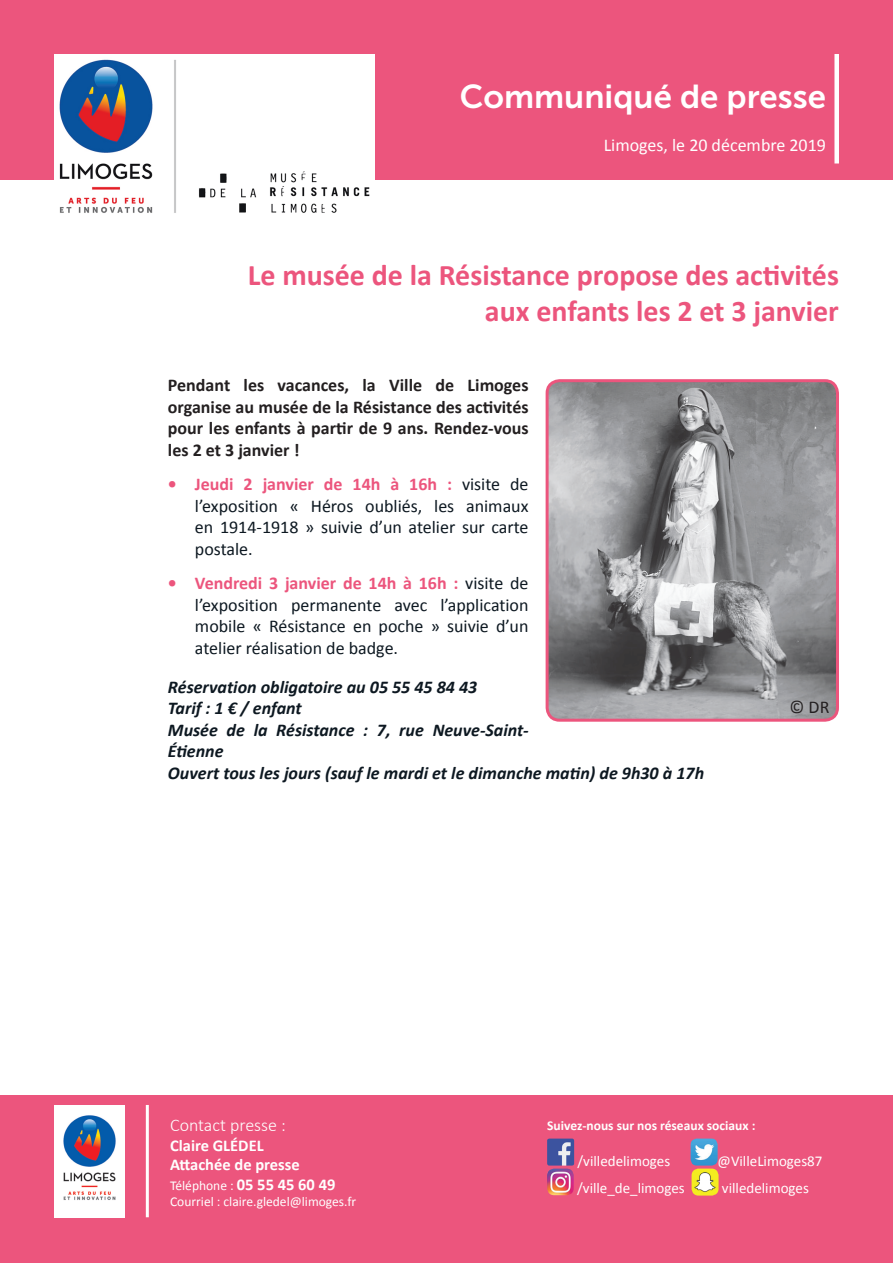
<style>
.page{position:relative;width:893px;height:1263px;background:#fff}
.page>*{position:absolute;margin:0;border:0;box-sizing:border-box;transform-origin:0 0}
.t1{font:33px "Museo Sans 700";color:#fff}
.t2{font:700 30px/36px "Calibri";color:#ec557d;text-align:right}
.t3{font:18px/21.6px "Calibri";color:#0d1821;text-align:justify}
.t4{font:italic 700 18px/21.6px "Calibri";color:#0d1821}
.t5{font:700 18px/21.6px "Calibri";color:#231f20;text-align:justify}
.t6{font:18px "Calibri";color:#fff}
.t7{font:300 18px "Calibri";color:#fff}
.t8{font:18px "Calibri";color:#231f20}
.t9{font:700 16.5px/19.8px "Calibri";color:#fff}
.t10{font:15px "Calibri";color:#fff}
.t11{font:13.5px/16.2px "Calibri";color:#fff}
.t12{font:700 13.5px "Calibri";color:#fff}
.s1{font-weight:700;color:#ec557d}
.s2{font-weight:700;font-size:16.5px}
</style>
<div class="page">
<div style="left:0;top:0;width:893px;height:179px;background:#ec557d"></div>
<div style="left:834px;top:54px;width:5px;height:109px;background:#fff"></div>
<div style="left:0;top:1095px;width:893px;height:168px;background:#ec557d"></div>
<img style="left:547px;top:1138px;width:27px;height:27px">
<img style="left:691px;top:1138px;width:27px;height:27px">
<img style="left:547px;top:1168px;width:27px;height:27px">
<img style="left:692px;top:1168px;width:27px;height:27px">
<hr style="left:146px;top:1105px;width:3px;height:112px;background:#fff">
<div style="left:54px;top:1105px;width:70px;height:112px;background:#fff"></div>
<img style="left:63px;top:1115px;width:53px;height:85px">
<img style="left:54px;top:54px;width:321px;height:159px">
<img style="left:547px;top:383px;width:288px;height:335px">
<div style="left:546px;top:379px;width:293px;height:343px;border:3px solid #ec557d;border-radius:13px"></div>
<h1 class="t1" style="left:460px;top:78px;width:368px">Communiqué de presse</h1>
<p class="t6" style="left:604px;top:133px;width:224px">Limoges, le 20 décembre 2019</p>
<h2 class="t2" style="left:248px;top:256px;width:593px">Le musée de la Résistance propose des activités aux enfants les 2 et 3 janvier</h2>
<p class="t5" style="left:168px;top:373px;width:362px">Pendant les vacances, la Ville de Limoges organise au musée de la Résistance des activités pour les enfants à partir de 9 ans. Rendez-vous les 2 et 3 janvier !</p>
<p class="t3" style="left:195px;top:473px;width:335px;text-indent:-27px"><span class="s1">• Jeudi 2 janvier de 14h à 16h :</span> visite de l’exposition « Héros oubliés, les animaux en 1914-1918 » suivie d’un atelier sur carte postale.</p>
<p class="t3" style="left:195px;top:572px;width:335px;text-indent:-27px"><span class="s1">• Vendredi 3 janvier de 14h à 16h :</span> visite de l’exposition permanente avec l’application mobile « Résistance en poche » suivie d’un atelier réalisation de badge.</p>
<p class="t4" style="left:168px;top:675px;width:538px">Réservation obligatoire au 05 55 45 84 43<br>Tarif : 1 € / enfant<br>Musée de la Résistance : 7, rue Neuve-Saint-<br>Étienne<br>Ouvert tous les jours (sauf le mardi et le dimanche matin) de 9h30 à 17h</p>
<p class="t8" style="left:789px;top:694px;width:41px">© DR</p>
<p class="t7" style="left:170px;top:1114px;width:117px">Contact presse :</p>
<p class="t9" style="left:170px;top:1135px;width:131px">Claire GLÉDEL<br>Attachée de presse</p>
<p class="t11" style="left:170px;top:1177px;width:188px">Téléphone : <span class="s2">05 55 45 60 49<br></span>Courriel : claire.gledel@limoges.fr</p>
<p class="t12" style="left:547px;top:1116px;width:210px">Suivez-nous sur nos réseaux sociaux :</p>
<p class="t10" style="left:577px;top:1150px;width:94px">/villedelimoges</p>
<p class="t10" style="left:718px;top:1150px;width:106px">@VilleLimoges87</p>
<p class="t10" style="left:577px;top:1178px;width:109px">/ville_de_limoges</p>
<p class="t10" style="left:722px;top:1178px;width:88px">villedelimoges</p>
</div>
